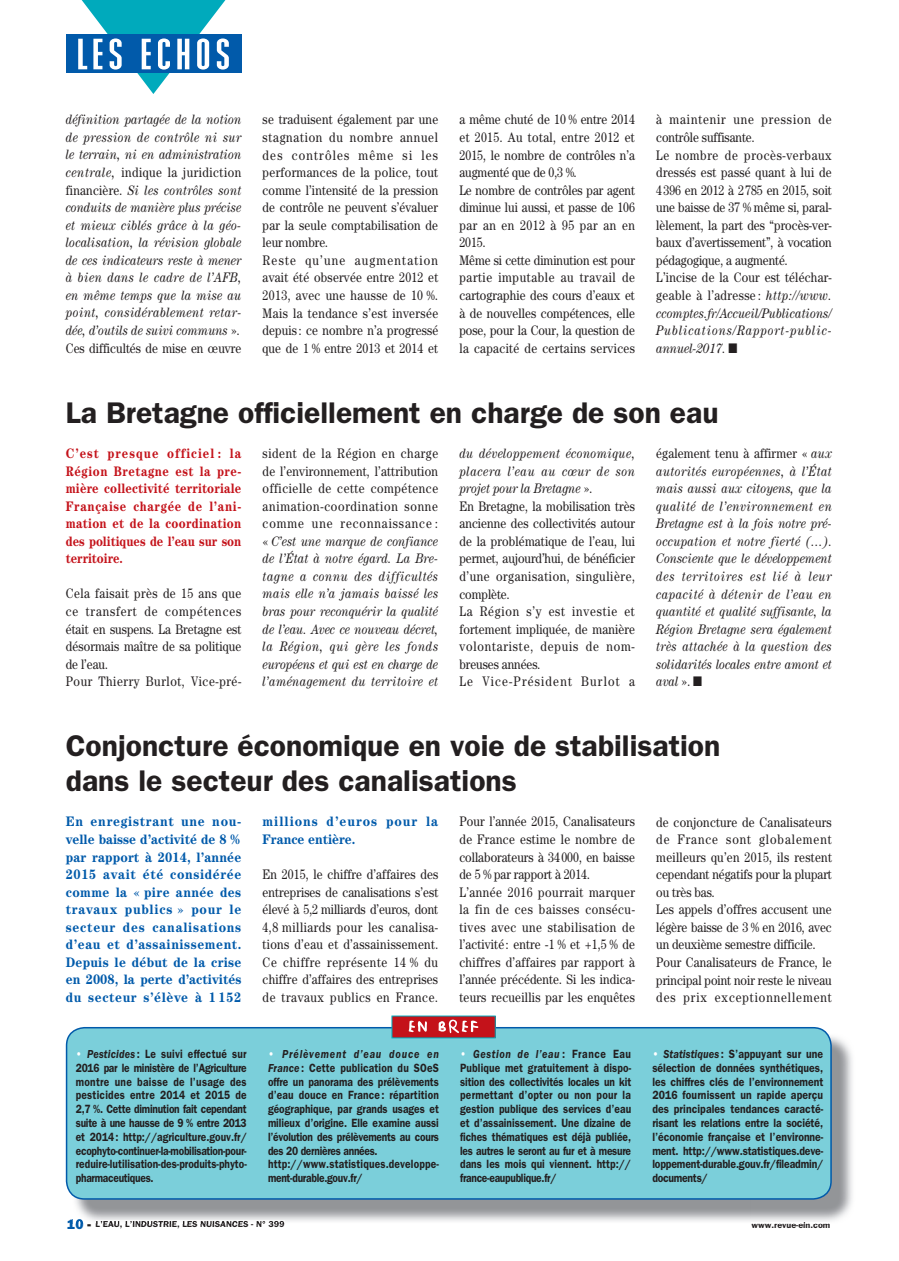
<style>
.page{position:relative;width:899px;height:1261px;background:#fff}
.page>*{position:absolute;margin:0;border:0;box-sizing:border-box;transform-origin:0 0}
.t1{font:600 30px/35.1px "ITC Franklin Gothic Std";color:#231f20}
.t2{font:13.8px/17.5px "Century Std";letter-spacing:.015em;color:#231f20;scale:.85 1}
.t3{font:italic 13.8px/17.5px "Century Std";letter-spacing:.015em;color:#231f20;text-align:justify;scale:.85 1}
.t4{font:700 13.8px/17.5px "Century Std";letter-spacing:.015em;color:#015aaa;text-align:justify;scale:.91 1}
.t5{font:700 13.8px/17.5px "Century Std";letter-spacing:-.005em;color:#c4121a;text-align:justify;scale:.85 1}
.t6{font:13.8px/17.5px "Century Std";letter-spacing:.035em;color:#231f20;scale:.85 1}
.t7{font:700 13.8px/17.5px "Century Std";letter-spacing:.075em;color:#015aaa;scale:.91 1}
.t8{font:600 12px/13.8px "ITC Franklin Gothic Std";letter-spacing:-.005em;color:#231f20;text-align:justify;scale:.85 1}
.t9{font:600 12px/13.8px "ITC Franklin Gothic Std";letter-spacing:-.005em;color:#231f20;text-align:justify;scale:.87 1}
.t10{font:600 9px "ITC Franklin Gothic Std";color:#231f20}
.s1{font-style:normal}
.s2{font-style:italic}
.s3{color:#fff}
.s4{font-family:"ITC Franklin Gothic Std Hvy";font-weight:400;font-size:13.5px;color:#015aaa}
.s5{font-family:"ITC Franklin Gothic Std Hvy";font-weight:400;font-size:13.5px}
</style>
<div class="page">
<svg style="left:66px;top:0;width:175px;height:94px"></svg>
<img style="left:72px;top:1033px;width:780px;height:190px">
<svg style="left:72px;top:1219px;width:11px;height:4px"></svg>
<img style="left:96px;top:1221px;width:188px;height:2px">
<img style="left:751px;top:1222px;width:78px;height:1px">
<div style="left:67px;top:1028px;width:763px;height:171px;background:#7bcfda;border-radius:18px"></div>
<div style="left:66px;top:1027px;width:765px;height:173px;border:2px solid #015aaa;border-radius:18px"></div>
<div style="left:392px;top:1016px;width:103px;height:22px;background:#c4121a"></div>
<svg style="left:408px;top:1020px;width:19px;height:12px"></svg>
<svg style="left:438px;top:1020px;width:40px;height:13px"></svg>
<p class="t3" style="left:66px;top:111px;width:208px;text-align:left">définition partagée de la notion de pression de contrôle ni sur le terrain, ni en administration centrale, <span class="s1">indique la juridiction financière.</span> Si les contrôles sont conduits de manière plus précise et mieux ciblés grâce à la géo&shy;localisation, la révision globale de ces indicateurs reste à mener à bien dans le cadre de l’AFB, en même temps que la mise au point, considérablement retar&shy;dée, d’outils de suivi communs <span class="s1">».<br>Ces difficultés de mise en œuvre</span></p>
<p class="t2" style="left:262px;top:111px;width:208px">se traduisent également par une stagnation du nombre annuel des contrôles même si les performances de la police, tout comme l’intensité de la pression de contrôle ne peuvent s’évaluer par la seule comptabilisation de leur nombre.<br>Reste qu’une augmentation avait été observée entre 2012 et<br>2013, avec une hausse de 10 %.<br>Mais la tendance s’est inversée depuis : ce nombre n’a progressé que de 1 % entre 2013 et 2014 et</p>
<p class="t2" style="left:459px;top:111px;width:208px">a même chuté de 10 % entre 2014 et 2015. Au total, entre 2012 et<br>2015, le nombre de contrôles n’a augmenté que de 0,3 %.<br>Le nombre de contrôles par agent diminue lui aussi, et passe de 106 par an en 2012 à 95 par an en<br>2015.<br>Même si cette diminution est pour partie imputable au travail de cartographie des cours d’eaux et à de nouvelles compétences, elle pose, pour la Cour, la question de la capacité de certains services</p>
<p class="t2" style="left:656px;top:111px;width:208px">à maintenir une pression de contrôle suffisante.<br>Le nombre de procès-verbaux dressés est passé quant à lui de<br>4 396 en 2012 à 2 785 en 2015, soit une baisse de 37 % même si, paral&shy;lèlement, la part des “procès-ver&shy;baux d’avertissement”, à vocation pédagogique, a augmenté.<br>L’incise de la Cour est téléchar&shy;geable à l’adresse : <span class="s2">http://www. ccomptes.fr/Accueil/Publications/<br>Publications/Rapport-public&shy;annuel-2017.</span> ■</p>
<h1 class="t1" style="left:66px;top:395px;width:654px">La Bretagne officiellement en charge de son eau</h1>
<p class="t5" style="left:66px;top:444px;width:208px">C’est presque officiel : la Région Bretagne est la pre&shy;mière collectivité territoriale Française chargée de l’ani&shy;mation et de la coordination des politiques de l’eau sur son territoire.</p>
<p class="t6" style="left:66px;top:585px;width:208px">Cela faisait près de 15 ans que ce transfert de compétences était en suspens. La Bretagne est désormais maître de sa politique de l’eau.<br>Pour Thierry Burlot, Vice-pré-</p>
<p class="t3" style="left:262px;top:444px;width:208px"><span class="s1">sident de la Région en charge de l’environnement, l’attribution officielle de cette compétence animation-coordination sonne comme une reconnaissance : «</span> C’est une marque de confiance de l’État à notre égard. La Bre&shy;tagne a connu des difficultés mais elle n’a jamais baissé les bras pour reconquérir la qualité de l’eau. Avec ce nouveau décret, la Région, qui gère les fonds européens et qui est en charge de l’aménagement du territoire et</p>
<p class="t2" style="left:459px;top:444px;width:208px"><span class="s2">du développement économique, placera l’eau au cœur de son projet pour la Bretagne</span> ».<br>En Bretagne, la mobilisation très ancienne des collectivités autour de la problématique de l’eau, lui permet, aujourd’hui, de bénéficier d’une organisation, singulière, complète.<br>La Région s’y est investie et fortement impliquée, de manière volontariste, depuis de nom&shy;breuses années.<br>Le Vice-Président Burlot a</p>
<p class="t3" style="left:656px;top:444px;width:208px"><span class="s1">également tenu à affirmer «</span> aux autorités européennes, à l’État mais aussi aux citoyens, que la qualité de l’environnement en Bretagne est à la fois notre pré&shy;occupation et notre fierté (…).<br>Consciente que le développement des territoires est lié à leur capacité à détenir de l’eau en quantité et qualité suffisante, la Région Bretagne sera également très attachée à la question des solidarités locales entre amont et aval <span class="s1">».</span> ■</p>
<h1 class="t1" style="left:66px;top:728px;width:656px">Conjoncture économique en voie de stabilisation dans le secteur des canalisations</h1>
<p class="t4" style="left:66px;top:813px;width:194px">En enregistrant une nou&shy;velle baisse d’activité de 8 % par rapport à 2014, l’année 2015 avait été considérée comme la « pire année des travaux publics » pour le secteur des canalisations d’eau et d’assainissement.<br>Depuis le début de la crise en 2008, la perte d’activités du secteur s’élève à 1 152</p>
<p class="t7" style="left:262px;top:813px;width:194px">millions d’euros pour la<br>France entière.</p>
<p class="t2" style="left:262px;top:865px;width:208px;text-align:justify">En 2015, le chiffre d’affaires des entreprises de canalisations s’est élevé à 5,2 milliards d’euros, dont 4,8 milliards pour les canalisa&shy;tions d’eau et d’assainissement.<br>Ce chiffre représente 14 % du chiffre d’affaires des entreprises de travaux publics en France.</p>
<p class="t2" style="left:459px;top:813px;width:208px">Pour l’année 2015, Canalisateurs de France estime le nombre de collaborateurs à 34 000, en baisse de 5 % par rapport à 2014.<br>L’année 2016 pourrait marquer la fin de ces baisses consécu&shy;tives avec une stabilisation de l’activité : entre -1 % et +1,5 % de chiffres d’affaires par rapport à l’année précédente. Si les indica&shy;teurs recueillis par les enquêtes</p>
<p class="t2" style="left:656px;top:813px;width:208px">de conjoncture de Canalisateurs de France sont globalement meilleurs qu’en 2015, ils restent cependant négatifs pour la plupart ou très bas.<br>Les appels d’offres accusent une légère baisse de 3 % en 2016, avec un deuxième semestre difficile.<br>Pour Canalisateurs de France, le principal point noir reste le niveau des prix exceptionnellement</p>
<p class="t8" style="left:76px;top:1047px;width:203px"><span class="s3">•</span> <span class="s2">Pesticides</span> : Le suivi effectué sur 2016 par le ministère de l’Agriculture montre une baisse de l’usage des pesticides entre 2014 et 2015 de 2,7 %. Cette diminution fait cependant suite à une hausse de 9 % entre 2013 et 2014 : http://agriculture.gouv.fr/ ecophyto-continuer-la-mobilisation-pour&shy;reduire-lutilisation-des-produits-phyto&shy;pharmaceutiques.</p>
<p class="t8" style="left:268px;top:1047px;width:203px;text-align:left"><span class="s3">•</span> <span class="s2">Prélèvement d’eau douce en France</span> : Cette publication du SOeS offre un panorama des prélèvements d’eau douce en France : répartition géographique, par grands usages et milieux d’origine. Elle examine aussi l’évolution des prélèvements au cours des 20 dernières années. http://www.statistiques.developpe&shy;ment-durable.gouv.fr/</p>
<p class="t8" style="left:460px;top:1047px;width:203px"><span class="s3">•</span> <span class="s2">Gestion de l’eau</span> : France Eau Publique met gratuitement à dispo&shy;sition des collectivités locales un kit permettant d’opter ou non pour la gestion publique des services d’eau et d’assainissement. Une dizaine de fiches thématiques est déjà publiée, les autres le seront au fur et à mesure dans les mois qui viennent. http:// france-eaupublique.fr/</p>
<p class="t9" style="left:652px;top:1047px;width:198px"><span class="s3">•</span> <span class="s2">Statistiques</span> : S’appuyant sur une sélection de données synthétiques, les chiffres clés de l’environnement 2016 fournissent un rapide aperçu des principales tendances caracté&shy;risant les relations entre la société, l’économie française et l’environne&shy;ment. http://www.statistiques.deve&shy;loppement-durable.gouv.fr/fileadmin/ documents/</p>
<p class="t10" style="left:67px;top:1219px;width:219px"><span class="s4">10</span> <span class="s5">-</span> L’EAU, L’INDUSTRIE, LES NUISANCES - N° 399</p>
<p class="t10" style="left:751px;top:1220px;width:80px">www.revue-ein.com</p>
</div>
